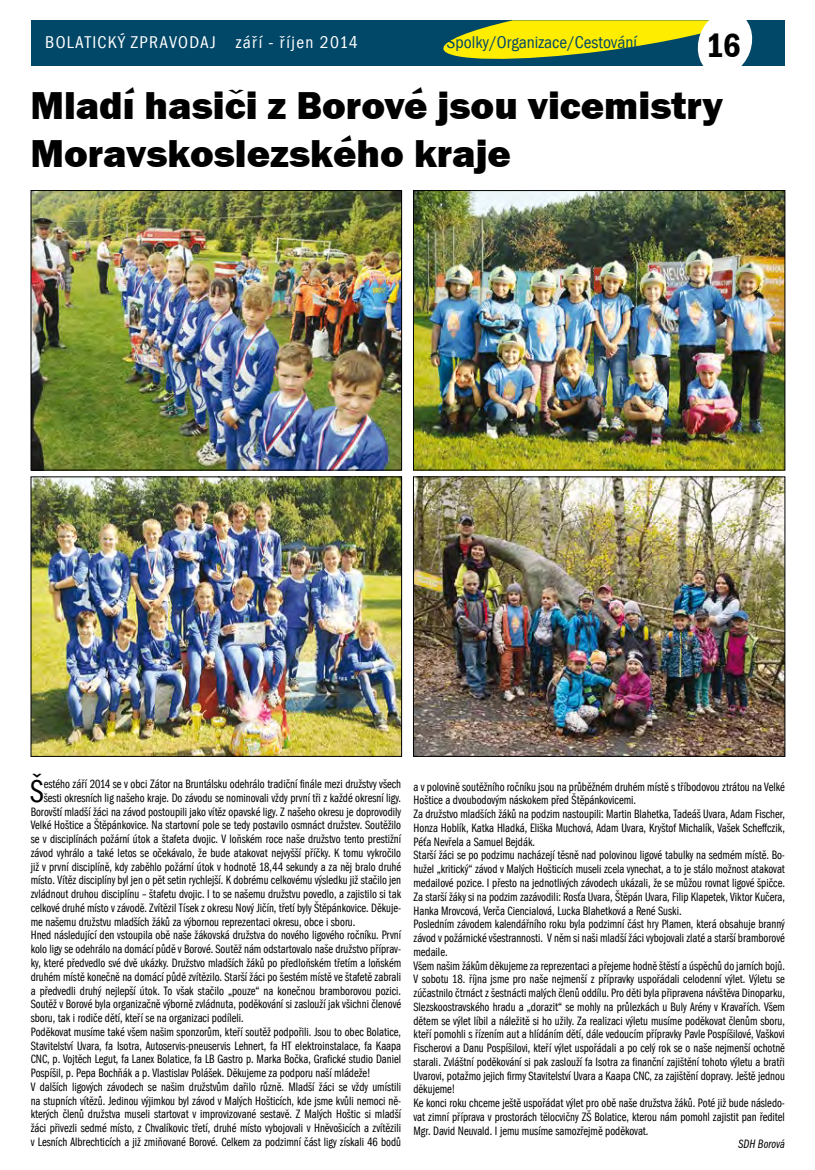
<style>
.page{position:relative;width:815px;height:1170px;background:#fff}
.page>*{position:absolute;margin:0;border:0;box-sizing:border-box;transform-origin:0 0}
.t1{font:800 40px/48px "Franklin Gothic Itc TEE";color:#000}
.t2{font:600 condensed 35px "Franklin Gothic Itc TEE";color:#000}
.t3{font:extra-condensed 33.12px "Franklin Gothic Itc TEE";color:#000}
.t4{font:condensed 17.5px "Franklin Gothic Itc TEE";letter-spacing:.08em;color:#fff}
.t5{font:condensed 17.5px "Franklin Gothic Itc TEE";color:#004768}
.t6{font:extra-condensed 12.5px/13.8px "Franklin Gothic Itc TEE";color:#000}
.t7{font:italic extra-condensed 12.5px "Franklin Gothic Itc TEE";color:#000}
</style>
<div class="page">
<div style="left:31px;top:20px;width:753px;height:46px;background:#004768"></div>
<svg style="left:443px;top:20px;width:310px;height:46px"></svg>
<img style="left:33px;top:192px;width:367px;height:276px">
<div style="left:31px;top:190px;width:371px;height:280px;border:1px solid #000"></div>
<img style="left:415px;top:192px;width:368px;height:276px">
<div style="left:413px;top:190px;width:372px;height:280px;border:1px solid #000"></div>
<img style="left:33px;top:478px;width:367px;height:276px">
<div style="left:31px;top:476px;width:371px;height:280px;border:1px solid #000"></div>
<img style="left:415px;top:478px;width:368px;height:276px">
<div style="left:413px;top:476px;width:372px;height:280px;border:1px solid #000"></div>
<h3 class="t4" style="left:45px;top:33px;width:314px">BOLATICKÝ ZPRAVODAJ září - říjen 2014</h3>
<h3 class="t5" style="left:446px;top:32px;width:192px">Spolky/Organizace/Cestování</h3>
<h2 class="t2" style="left:706px;top:25px;width:36px">16</h2>
<h1 class="t1" style="left:30px;top:82px;width:694px">Mladí hasiči z Borové jsou vicemistry<br>Moravskoslezského kraje</h1>
<h3 class="t3" style="left:30px;top:772px;width:15px">Š</h3>
<p class="t6" style="left:44px;top:777px;width:359px">estého září 2014 se v obci Zátor na Bruntálsku odehrálo tradiční finále mezi družstvy všech</p>
<p class="t6" style="left:44px;top:791px;width:359px">šesti okresních lig našeho kraje. Do závodu se nominovali vždy první tři z každé okresní ligy.</p>
<p class="t6" style="left:31px;top:804px;width:372px">Borovští mladší žáci na závod postoupili jako vítěz opavské ligy. Z našeho okresu je doprovodily</p>
<p class="t6" style="left:31px;top:818px;width:372px">Velké Hoštice a Štěpánkovice. Na startovní pole se tedy postavilo osmnáct družstev. Soutěžilo</p>
<p class="t6" style="left:31px;top:832px;width:372px">se v disciplínách požární útok a štafeta dvojic. V loňském roce naše družstvo tento prestižní</p>
<p class="t6" style="left:31px;top:846px;width:372px">závod vyhrálo a také letos se očekávalo, že bude atakovat nejvyšší příčky. K tomu vykročilo</p>
<p class="t6" style="left:31px;top:859px;width:372px">již v první disciplíně, kdy zaběhlo požární útok v hodnotě 18,44 sekundy a za něj bralo druhé</p>
<p class="t6" style="left:31px;top:873px;width:372px">místo. Vítěz disciplíny byl jen o pět setin rychlejší. K dobrému celkovému výsledku již stačilo jen</p>
<p class="t6" style="left:31px;top:887px;width:372px">zvládnout druhou disciplínu – štafetu dvojic. I to se našemu družstvu povedlo, a zajistilo si tak</p>
<p class="t6" style="left:31px;top:901px;width:372px">celkové druhé místo v závodě. Zvítězil Tísek z okresu Nový Jičín, třetí byly Štěpánkovice. Děkuje-</p>
<p class="t6" style="left:31px;top:914px;width:326px">me našemu družstvu mladších žáků za výbornou reprezentaci okresu, obce i sboru.</p>
<p class="t6" style="left:31px;top:928px;width:372px">Hned následující den vstoupila obě naše žákovská družstva do nového ligového ročníku. První</p>
<p class="t6" style="left:31px;top:942px;width:372px">kolo ligy se odehrálo na domácí půdě v Borové. Soutěž nám odstartovalo naše družstvo příprav-</p>
<p class="t6" style="left:31px;top:956px;width:372px">ky, které předvedlo své dvě ukázky. Družstvo mladších žáků po předloňském třetím a loňském</p>
<p class="t6" style="left:31px;top:969px;width:372px">druhém místě konečně na domácí půdě zvítězilo. Starší žáci po šestém místě ve štafetě zabrali</p>
<p class="t6" style="left:31px;top:983px;width:372px">a předvedli druhý nejlepší útok. To však stačilo „pouze“ na konečnou bramborovou pozici.</p>
<p class="t6" style="left:31px;top:997px;width:372px">Soutěž v Borové byla organizačně výborně zvládnuta, poděkování si zaslouží jak všichni členové</p>
<p class="t6" style="left:31px;top:1011px;width:215px">sboru, tak i rodiče dětí, kteří se na organizaci podíleli.</p>
<p class="t6" style="left:31px;top:1024px;width:372px">Poděkovat musíme také všem našim sponzorům, kteří soutěž podpořili. Jsou to obec Bolatice,</p>
<p class="t6" style="left:31px;top:1038px;width:372px">Stavitelství Uvara, fa Isotra, Autoservis-pneuservis Lehnert, fa HT elektroinstalace, fa Kaapa</p>
<p class="t6" style="left:31px;top:1052px;width:372px">CNC, p. Vojtěch Legut, fa Lanex Bolatice, fa LB Gastro p. Marka Bočka, Grafické studio Daniel</p>
<p class="t6" style="left:31px;top:1066px;width:341px">Pospíšil, p. Pepa Bochňák a p. Vlastislav Polášek. Děkujeme za podporu naší mládeže!</p>
<p class="t6" style="left:31px;top:1079px;width:372px">V dalších ligových závodech se našim družstvům dařilo různě. Mladší žáci se vždy umístili</p>
<p class="t6" style="left:31px;top:1093px;width:372px">na stupních vítězů. Jedinou výjimkou byl závod v Malých Hošticích, kde jsme kvůli nemoci ně-</p>
<p class="t6" style="left:31px;top:1107px;width:372px">kterých členů družstva museli startovat v improvizované sestavě. Z Malých Hoštic si mladší</p>
<p class="t6" style="left:31px;top:1121px;width:372px">žáci přivezli sedmé místo, z Chvalíkovic třetí, druhé místo vybojovali v Hněvošicích a zvítězili</p>
<p class="t6" style="left:31px;top:1134px;width:372px">v Lesních Albrechticích a již zmiňované Borové. Celkem za podzimní část ligy získali 46 bodů</p>
<p class="t6" style="left:413px;top:779px;width:373px">a v polovině soutěžního ročníku jsou na průběžném druhém místě s tříbodovou ztrátou na Velké Hoštice a dvoubodovým náskokem před Štěpánkovicemi.<br>Za družstvo mladších žáků na podzim nastoupili: Martin Blahetka, Tadeáš Uvara, Adam Fischer, Honza Hoblík, Katka Hladká, Eliška Muchová, Adam Uvara, Kryštof Michalík, Vašek Scheffczik, Péťa Nevřela a Samuel Bejdák.<br>Starší žáci se po podzimu nacházejí těsně nad polovinou ligové tabulky na sedmém místě. Bo&shy;hužel „kritický“ závod v Malých Hošticích museli zcela vynechat, a to je stálo možnost atakovat medailové pozice. I přesto na jednotlivých závodech ukázali, že se můžou rovnat ligové špičce.<br>Za starší žáky si na podzim zazávodili: Rosťa Uvara, Štěpán Uvara, Filip Klapetek, Viktor Kučera, Hanka Mrovcová, Verča Ciencialová, Lucka Blahetková a René Suski.<br>Posledním závodem kalendářního roku byla podzimní část hry Plamen, která obsahuje branný závod v požárnické všestrannosti. V něm si naši mladší žáci vybojovali zlaté a starší bramborové medaile.<br>Všem našim žákům děkujeme za reprezentaci a přejeme hodně štěstí a úspěchů do jarních bojů.<br>V sobotu 18. října jsme pro naše nejmenší z přípravky uspořádali celodenní výlet. Výletu se zúčastnilo čtrnáct z šestnácti malých členů oddílu. Pro děti byla připravena návštěva Dinoparku, Slezskoostravského hradu a „dorazit“ se mohly na průlezkách u Buly Arény v Kravařích. Všem dětem se výlet líbil a náležitě si ho užily. Za realizaci výletu musíme poděkovat členům sboru, kteří pomohli s řízením aut a hlídáním dětí, dále vedoucím přípravky Pavle Pospíšilové, Vaškovi Fischerovi a Danu Pospíšilovi, kteří výlet uspořádali a po celý rok se o naše nejmenší ochotně starali. Zvláštní poděkování si pak zaslouží fa Isotra za finanční zajištění tohoto výletu a bratři Uvarovi, potažmo jejich firmy Stavitelství Uvara a Kaapa CNC, za zajištění dopravy. Ještě jednou děkujeme!<br>Ke konci roku chceme ještě uspořádat výlet pro obě naše družstva žáků. Poté již bude následo&shy;vat zimní příprava v prostorách tělocvičny ZŠ Bolatice, kterou nám pomohl zajistit pan ředitel Mgr. David Neuvald. I jemu musíme samozřejmě poděkovat.</p>
<p class="t7" style="left:738px;top:1137px;width:48px">SDH Borová</p>
</div>
